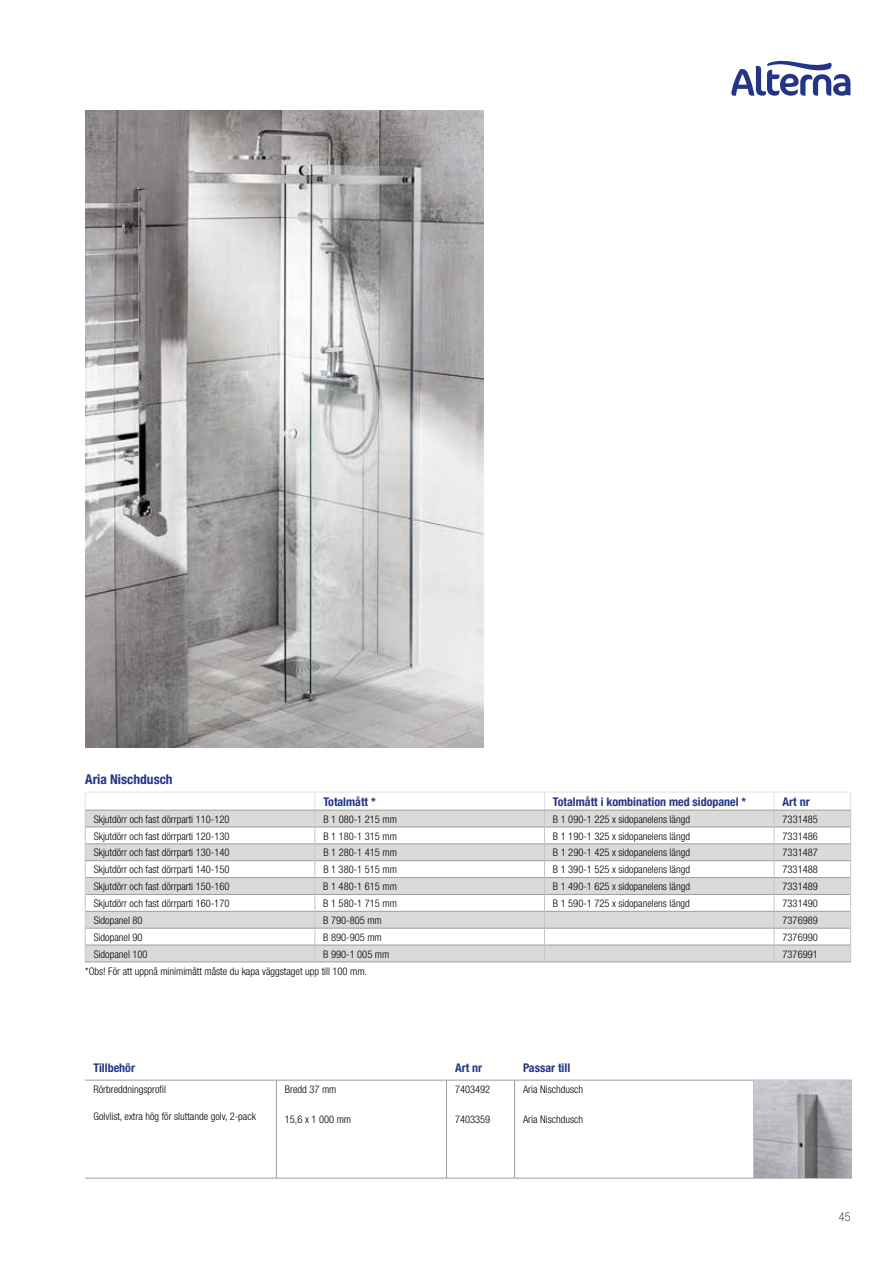
<style>
.page{position:relative;width:893px;height:1263px;background:#fff}
.page>*{position:absolute;margin:0;border:0;box-sizing:border-box;transform-origin:0 0}
.t1{font:700 condensed 13.5px "Helvetica Neue";color:#243588}
.t2{font:700 condensed 12px "Helvetica Neue";color:#243588}
.t3{font:100 condensed 12px "Helvetica Neue";color:#000}
.t4{font:300 condensed 10.5px "Helvetica Neue";color:#000}
</style>
<div class="page">
<svg style="left:731px;top:60px;width:119px;height:36px"></svg>
<hr style="left:85px;top:962px;width:230px;height:1px;background:#9d9d9c">
<hr style="left:315px;top:962px;width:229px;height:1px;background:#9d9d9c">
<hr style="left:544px;top:962px;width:230px;height:1px;background:#9d9d9c">
<hr style="left:774px;top:962px;width:77px;height:1px;background:#9d9d9c">
<svg style="left:85px;top:792px;width:766px;height:170px"></svg>
<img style="left:85px;top:110px;width:398px;height:638px">
<hr style="left:85px;top:1080px;width:191px;height:1px;background:#9d9d9c">
<hr style="left:446px;top:1080px;width:1px;height:98px;background:#9d9d9c">
<hr style="left:85px;top:1178px;width:191px;height:1px;background:#9d9d9c">
<hr style="left:276px;top:1080px;width:170px;height:1px;background:#9d9d9c">
<hr style="left:276px;top:1080px;width:1px;height:98px;background:#9d9d9c">
<hr style="left:276px;top:1178px;width:170px;height:1px;background:#9d9d9c">
<hr style="left:446px;top:1178px;width:68px;height:1px;background:#9d9d9c">
<hr style="left:514px;top:1178px;width:240px;height:1px;background:#9d9d9c">
<hr style="left:754px;top:1178px;width:98px;height:1px;background:#9d9d9c">
<hr style="left:514px;top:1080px;width:1px;height:98px;background:#9d9d9c">
<hr style="left:446px;top:1080px;width:68px;height:1px;background:#9d9d9c">
<hr style="left:514px;top:1080px;width:240px;height:1px;background:#9d9d9c">
<img style="left:754px;top:1080px;width:98px;height:98px">
<p class="t1" style="left:85px;top:770px;width:89px">Aria Nischdusch</p>
<p class="t2" style="left:323px;top:794px;width:54px">Totalmått *</p>
<p class="t2" style="left:553px;top:794px;width:195px">Totalmått i kombination med sidopanel *</p>
<p class="t2" style="left:783px;top:794px;width:29px">Art nr</p>
<p class="t4" style="left:94px;top:813px;width:137px">Skjutdörr och fast dörrparti 110-120</p>
<p class="t4" style="left:323px;top:813px;width:75px">B 1 080-1 215 mm</p>
<p class="t4" style="left:553px;top:813px;width:139px">B 1 090-1 225 x sidopanelens längd</p>
<p class="t4" style="left:783px;top:813px;width:37px">7331485</p>
<p class="t4" style="left:94px;top:830px;width:137px">Skjutdörr och fast dörrparti 120-130</p>
<p class="t4" style="left:323px;top:830px;width:75px">B 1 180-1 315 mm</p>
<p class="t4" style="left:553px;top:830px;width:139px">B 1 190-1 325 x sidopanelens längd</p>
<p class="t4" style="left:783px;top:830px;width:37px">7331486</p>
<p class="t4" style="left:94px;top:847px;width:137px">Skjutdörr och fast dörrparti 130-140</p>
<p class="t4" style="left:323px;top:847px;width:75px">B 1 280-1 415 mm</p>
<p class="t4" style="left:553px;top:847px;width:139px">B 1 290-1 425 x sidopanelens längd</p>
<p class="t4" style="left:783px;top:847px;width:37px">7331487</p>
<p class="t4" style="left:94px;top:863px;width:137px">Skjutdörr och fast dörrparti 140-150</p>
<p class="t4" style="left:323px;top:863px;width:75px">B 1 380-1 515 mm</p>
<p class="t4" style="left:553px;top:863px;width:139px">B 1 390-1 525 x sidopanelens längd</p>
<p class="t4" style="left:783px;top:863px;width:37px">7331488</p>
<p class="t4" style="left:94px;top:880px;width:137px">Skjutdörr och fast dörrparti 150-160</p>
<p class="t4" style="left:323px;top:880px;width:75px">B 1 480-1 615 mm</p>
<p class="t4" style="left:553px;top:880px;width:139px">B 1 490-1 625 x sidopanelens längd</p>
<p class="t4" style="left:782px;top:880px;width:37px">7331489</p>
<p class="t4" style="left:94px;top:897px;width:137px">Skjutdörr och fast dörrparti 160-170</p>
<p class="t4" style="left:323px;top:897px;width:75px">B 1 580-1 715 mm</p>
<p class="t4" style="left:553px;top:897px;width:139px">B 1 590-1 725 x sidopanelens längd</p>
<p class="t4" style="left:782px;top:897px;width:37px">7331490</p>
<p class="t4" style="left:94px;top:914px;width:50px">Sidopanel 80</p>
<p class="t4" style="left:323px;top:914px;width:60px">B 790-805 mm</p>
<p class="t4" style="left:782px;top:914px;width:37px">7376989</p>
<p class="t4" style="left:94px;top:931px;width:50px">Sidopanel 90</p>
<p class="t4" style="left:323px;top:931px;width:60px">B 890-905 mm</p>
<p class="t4" style="left:782px;top:931px;width:37px">7376990</p>
<p class="t4" style="left:94px;top:948px;width:55px">Sidopanel 100</p>
<p class="t4" style="left:323px;top:948px;width:67px">B 990-1 005 mm</p>
<p class="t4" style="left:782px;top:948px;width:37px">7376991</p>
<p class="t4" style="left:85px;top:965px;width:283px">*Obs! För att uppnå minimimått måste du kapa väggstaget upp till 100 mm.</p>
<p class="t2" style="left:94px;top:1060px;width:43px">Tillbehör</p>
<p class="t2" style="left:455px;top:1060px;width:29px">Art nr</p>
<p class="t2" style="left:523px;top:1060px;width:49px">Passar till</p>
<p class="t4" style="left:94px;top:1083px;width:74px">Rörbreddningsprofil</p>
<p class="t4" style="left:94px;top:1110px;width:164px">Golvlist, extra hög för sluttande golv, 2-pack</p>
<p class="t4" style="left:285px;top:1083px;width:53px">Bredd 37 mm</p>
<p class="t4" style="left:285px;top:1113px;width:68px">15,6 x 1 000 mm</p>
<p class="t4" style="left:523px;top:1083px;width:62px">Aria Nischdusch</p>
<p class="t4" style="left:523px;top:1113px;width:62px">Aria Nischdusch</p>
<p class="t4" style="left:455px;top:1083px;width:37px">7403492</p>
<p class="t4" style="left:455px;top:1113px;width:37px">7403359</p>
<p class="t3" style="left:839px;top:1209px;width:13px">45</p>
</div>
